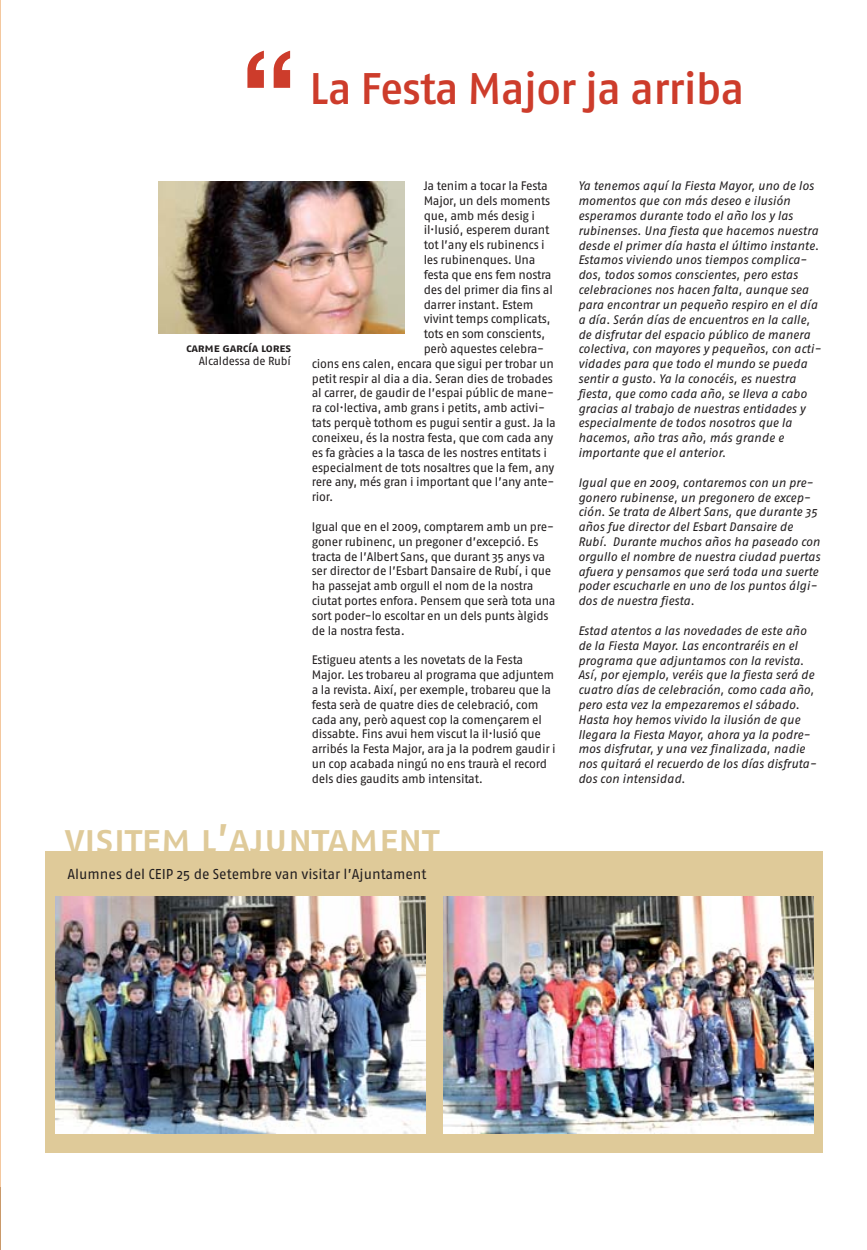
<style>
.page{position:relative;width:867px;height:1250px;background:#fff}
.page>*{position:absolute;margin:0;border:0;box-sizing:border-box;transform-origin:0 0}
.t1{font:500 131.75px "Helvetica Neue";color:#cd3c2b}
.t2{font:44.25px "Fago No Med";letter-spacing:-.025em;color:#cd3c2b}
.t3{font:39px "Fago No Med Caps";letter-spacing:-.02em;color:#dfca99}
.t4{font:14.25px "Fago No";color:#231f20}
.t5{font:italic 12.25px/14.8px "Fago No";color:#231f20}
.t6{font:12.25px/14.8px "Fago No";letter-spacing:-.02em;color:#231f20}
.t7{font:11.75px "Fago No Bold Caps";letter-spacing:-.02em;color:#231f20}
.t8{font:11.75px "Fago No";letter-spacing:-.01em;color:#231f20}
</style>
<div class="page">
<hr style="left:0;top:0;width:1px;height:1250px;background:#f4c89e">
<img style="left:158px;top:181px;width:246px;height:152px">
<hr style="left:0;top:1187px;width:1px;height:63px;background:#ca9969">
<div style="left:45px;top:852px;width:778px;height:301px;background:#dfca99"></div>
<img style="left:56px;top:896px;width:369px;height:237px">
<img style="left:444px;top:896px;width:369px;height:237px">
<h1 class="t1" style="left:239px;top:51px;width:60px">“</h1>
<h2 class="t2" style="left:310px;top:72px;width:436px">La Festa Major ja arriba</h2>
<p class="t7" style="left:186px;top:341px;width:106px">carme garcía lores</p>
<p class="t8" style="left:199px;top:357px;width:94px">Alcaldessa de Rubí</p>
<p class="t6" style="left:424px;top:179px;width:126px">Ja tenim a tocar la Festa</p>
<p class="t6" style="left:424px;top:194px;width:128px">Major, un dels moments</p>
<p class="t6" style="left:424px;top:209px;width:113px">que, amb més desig i</p>
<p class="t6" style="left:424px;top:224px;width:127px">il·lusió, esperem durant</p>
<p class="t6" style="left:424px;top:239px;width:123px">tot l’any els rubinencs i</p>
<p class="t6" style="left:424px;top:254px;width:113px">les rubinenques. Una</p>
<p class="t6" style="left:424px;top:268px;width:129px">festa que ens fem nostra</p>
<p class="t6" style="left:424px;top:283px;width:131px">des del primer dia fins al</p>
<p class="t6" style="left:424px;top:298px;width:111px">darrer instant. Estem</p>
<p class="t6" style="left:424px;top:313px;width:128px">vivint temps complicats,</p>
<p class="t6" style="left:424px;top:328px;width:123px">tots en som conscients,</p>
<p class="t6" style="left:424px;top:342px;width:122px">però aquestes celebra-</p>
<p class="t6" style="left:312px;top:357px;width:244px">cions ens calen, encara que sigui per trobar un</p>
<p class="t6" style="left:312px;top:372px;width:243px">petit respir al dia a dia. Seran dies de trobades</p>
<p class="t6" style="left:312px;top:387px;width:244px">al carrer, de gaudir de l’espai públic de mane-</p>
<p class="t6" style="left:312px;top:402px;width:235px">ra col·lectiva, amb grans i petits, amb activi-</p>
<p class="t6" style="left:312px;top:417px;width:245px">tats perquè tothom es pugui sentir a gust. Ja la</p>
<p class="t6" style="left:312px;top:431px;width:243px">coneixeu, és la nostra festa, que com cada any</p>
<p class="t6" style="left:312px;top:446px;width:237px">es fa gràcies a la tasca de les nostres entitats i</p>
<p class="t6" style="left:312px;top:461px;width:244px">especialment de tots nosaltres que la fem, any</p>
<p class="t6" style="left:312px;top:476px;width:244px">rere any, més gran i important que l’any ante-</p>
<p class="t6" style="left:312px;top:491px;width:23px">rior.</p>
<p class="t6" style="left:312px;top:520px;width:245px">Igual que en el 2009, comptarem amb un pre&shy;goner rubinenc, un pregoner d’excepció. Es tracta de l’Albert Sans, que durant 35 anys va ser director de l’Esbart Dansaire de Rubí, i que ha passejat amb orgull el nom de la nostra ciutat portes enfora. Pensem que serà tota una sort poder-lo escoltar en un dels punts àlgids de la nostra festa.</p>
<p class="t6" style="left:312px;top:654px;width:245px">Estigueu atents a les novetats de la Festa Major. Les trobareu al programa que adjuntem a la revista. Així, per exemple, trobareu que la festa serà de quatre dies de celebració, com cada any, però aquest cop la començarem el dissabte. Fins avui hem viscut la il·lusió que arribés la Festa Major, ara ja la podrem gaudir i un cop acabada ningú no ens traurà el record dels dies gaudits amb intensitat.</p>
<p class="t5" style="left:578px;top:180px;width:244px">Ya tenemos aquí la Fiesta Mayor, uno de los momentos que con más deseo e ilusión esperamos durante todo el año los y las rubinenses. Una fiesta que hacemos nuestra desde el primer día hasta el último instante.<br>Estamos viviendo unos tiempos complica&shy;dos, todos somos conscientes, pero estas celebraciones nos hacen falta, aunque sea para encontrar un pequeño respiro en el día a día. Serán días de encuentros en la calle, de disfrutar del espacio público de manera colectiva, con mayores y pequeños, con acti&shy;vidades para que todo el mundo se pueda sentir a gusto. Ya la conocéis, es nuestra fiesta, que como cada año, se lleva a cabo gracias al trabajo de nuestras entidades y especialmente de todos nosotros que la hacemos, año tras año, más grande e importante que el anterior.</p>
<p class="t5" style="left:578px;top:476px;width:244px">Igual que en 2009, contaremos con un pre&shy;gonero rubinense, un pregonero de excep&shy;ción. Se trata de Albert Sans, que durante 35 años fue director del Esbart Dansaire de Rubí. Durante muchos años ha paseado con orgullo el nombre de nuestra ciudad puertas afuera y pensamos que será toda una suerte poder escucharle en uno de los puntos álgi&shy;dos de nuestra fiesta.</p>
<p class="t5" style="left:578px;top:624px;width:240px">Estad atentos a las novedades de este año de la Fiesta Mayor. Las encontraréis en el programa que adjuntamos con la revista.<br>Así, por ejemplo, veréis que la fiesta será de cuatro días de celebración, como cada año, pero esta vez la empezaremos el sábado.<br>Hasta hoy hemos vivido la ilusión de que llegara la Fiesta Mayor, ahora ya la podre&shy;mos disfrutar, y una vez finalizada, nadie nos quitará el recuerdo de los días disfruta&shy;dos con intensidad.</p>
<h3 class="t3" style="left:65px;top:816px;width:376px">visitem l’ajuntament</h3>
<p class="t4" style="left:68px;top:869px;width:360px">Alumnes del CEIP 25 de Setembre van visitar l’Ajuntament</p>
</div>
